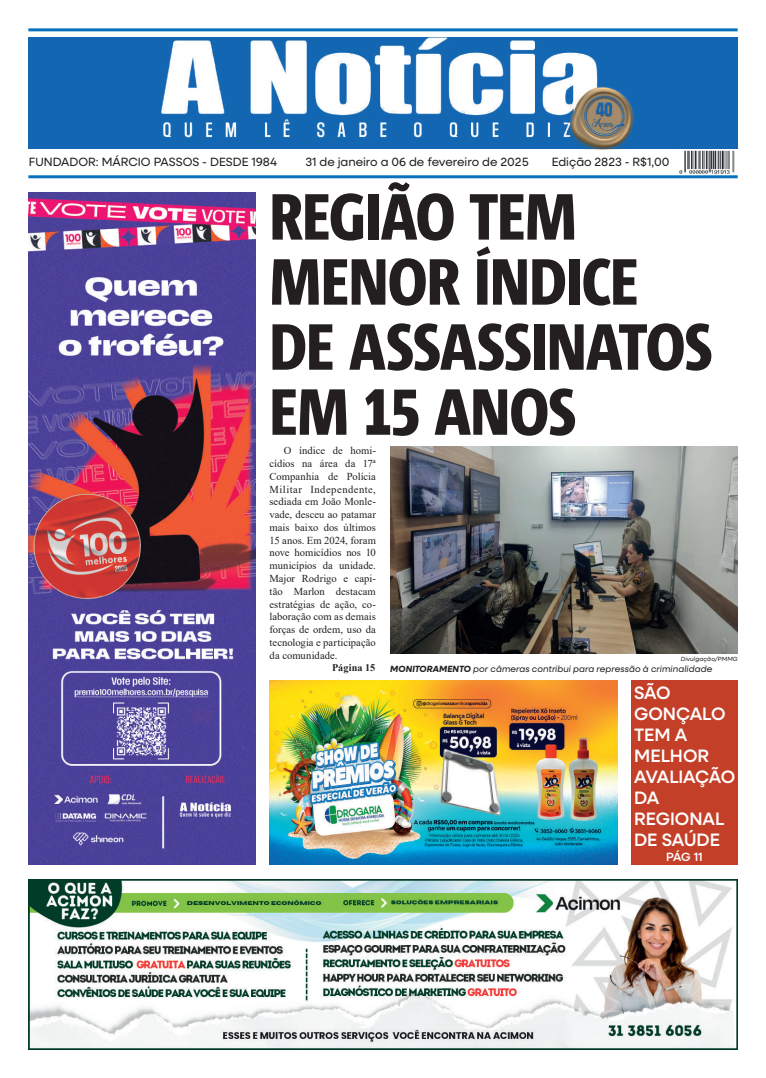
<style>
.page{position:relative;width:766px;height:1078px;background:#fff}
.page>*{position:absolute;margin:0;border:0;box-sizing:border-box;transform-origin:0 0}
.t1{font:800 65px/65px "Corpid Cd";letter-spacing:-.015em;color:#231f20}
.t2{font:500 18px/21px "Neulis Sans";letter-spacing:-.005em;color:#fff}
.t3{font:12px "Neulis Sans";color:#231f20}
.t4{font:500 12px "Neulis Sans";color:#fff}
.t5{font:10.6px/12.8px "Times New Roman";color:#231f20;text-align:justify}
.t6{font:700 10.2px "Times New Roman";color:#231f20}
.t7{font:italic 9px "Neulis Sans";letter-spacing:.01em;color:#231f20}
.t8{font:italic 6px "Neulis Sans";letter-spacing:.02em;color:#231f20}
.s1{font-size:77.3px}
.s2{font-weight:700}
</style>
<div class="page">
<img style="left:269px;top:680px;width:348px;height:184px">
<div style="left:28px;top:38px;width:709px;height:111px;background:#1367b2"></div>
<hr style="left:28px;top:28px;width:709px;height:3px;background:#0672bb">
<hr style="left:28px;top:175px;width:709px;height:3px;background:#0672bb">
<img style="left:161px;top:38px;width:473px;height:111px">
<img style="left:679px;top:150px;width:56px;height:24px">
<img style="left:28px;top:879px;width:709px;height:170px">
<img style="left:28px;top:192px;width:227px;height:672px">
<img style="left:390px;top:446px;width:347px;height:207px">
<div style="left:631px;top:680px;width:106px;height:184px;background:#c43f28"></div>
<p class="t3" style="left:29px;top:153px;width:249px">FUNDADOR: MÁRCIO PASSOS - DESDE 1984</p>
<p class="t3" style="left:305px;top:153px;width:225px">31 de janeiro a 06 de fevereiro de 2025</p>
<p class="t3" style="left:551px;top:153px;width:119px">Edição 2823 - R$1,00</p>
<h1 class="t1" style="left:269px;top:185px;width:444px">REGIÃO TEM<br>MENOR ÍNDICE<br>DE ASSASSINATOS<br>EM <span class="s1">1</span>5 ANOS</h1>
<p class="t5" style="left:269px;top:443px;width:108px;text-indent:14px">O índice de homi&shy;cídios na área da 17ª Companhia de Polícia Militar Independente, sediada em João Monle&shy;vade, desceu ao patamar mais baixo dos últimos 15 anos. Em 2024, foram nove homicídios nos 10 municípios da unidade.<br>Major Rodrigo e capi&shy;tão Marlon destacam estratégias de ação, co&shy;laboração com as demais forças de ordem, uso da tecnologia e participação da comunidade.</p>
<p class="t6" style="left:332px;top:660px;width:44px">Página 15</p>
<p class="t8" style="left:680px;top:654px;width:58px">Divulgação/PMMG</p>
<p class="t7" style="left:390px;top:662px;width:323px"><span class="s2">MONITORAMENTO</span> por câmeras contribui para repressão à criminalidade</p>
<h2 class="t2" style="left:634px;top:681px;width:103px">SÃO<br>GONÇALO<br>TEM A<br>MELHOR<br>AVALIAÇÃO<br>DA<br>REGIONAL<br>DE SAÚDE</h2>
<p class="t4" style="left:666px;top:847px;width:38px">PÁG 11</p>
</div>
